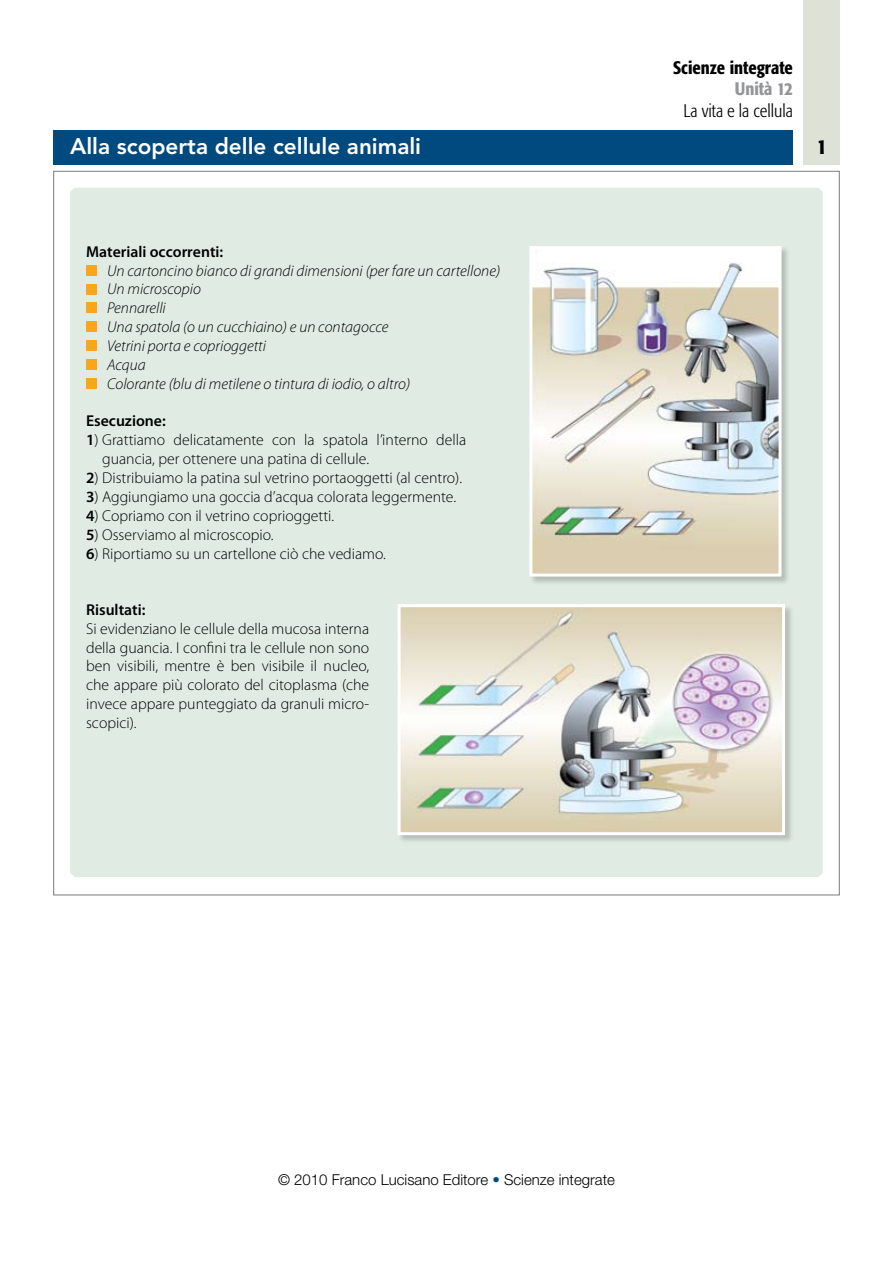
<style>
.page{position:relative;width:893px;height:1263px;background:#fff}
.page>*{position:absolute;margin:0;border:0;box-sizing:border-box;transform-origin:0 0}
.t1{font:800 22.5px "Avenir LT Std";color:#fff}
.t2{font:500 condensed 21px "Formata";color:#000}
.t3{font:500 condensed 18px "Formata";color:#000}
.t4{font:300 condensed 18px "Formata";color:#000}
.t5{font:500 condensed 18px "Formata";color:#939598}
.t6{font:300 15.75px/18.9px "Myriad Pro";color:#000}
.t7{font:italic 300 15.75px/18.9px "Myriad Pro";color:#000}
.t8{font:600 15.75px "Myriad Pro";color:#000}
.t9{font:300 15px "Helvetica Neue LT Std";color:#000}
.s1{font-weight:600}
.s2{color:#004a80}
</style>
<div class="page">
<div style="left:53px;top:130px;width:740px;height:34px;background:#004a80"></div>
<div style="left:804px;top:0;width:36px;height:164px;background:#dee2d6"></div>
<div style="left:70px;top:188px;width:753px;height:689px;background:#e0ece3"></div>
<div style="left:86px;top:265px;width:11px;height:11px;background:#faa61a"></div>
<div style="left:86px;top:284px;width:11px;height:10px;background:#faa61a"></div>
<div style="left:86px;top:303px;width:11px;height:10px;background:#faa61a"></div>
<div style="left:86px;top:321px;width:11px;height:11px;background:#faa61a"></div>
<div style="left:86px;top:340px;width:11px;height:11px;background:#faa61a"></div>
<div style="left:86px;top:359px;width:11px;height:11px;background:#faa61a"></div>
<div style="left:86px;top:378px;width:11px;height:11px;background:#faa61a"></div>
<div style="left:529px;top:246px;width:267px;height:346px;background:#000;opacity:.2"></div>
<img style="left:533px;top:250px;width:244px;height:322px">
<div style="left:529px;top:246px;width:252px;height:330px;border:3px solid #fff"></div>
<div style="left:397px;top:604px;width:403px;height:246px;background:#000;opacity:.2"></div>
<img style="left:402px;top:608px;width:379px;height:223px">
<div style="left:398px;top:604px;width:387px;height:231px;border:3px solid #fff"></div>
<p class="t3" style="left:673px;top:57px;width:121px">Scienze integrate</p>
<p class="t5" style="left:735px;top:78px;width:59px">Unità 12</p>
<p class="t4" style="left:683px;top:100px;width:111px">La vita e la cellula</p>
<h1 class="t1" style="left:70px;top:133px;width:352px">Alla scoperta delle cellule animali</h1>
<h2 class="t2" style="left:817px;top:133px;width:12px">1</h2>
<p class="t8" style="left:86px;top:243px;width:139px">Materiali occorrenti:</p>
<p class="t7" style="left:107px;top:261px;width:395px">Un cartoncino bianco di grandi dimensioni (per fare un cartellone)<br>Un microscopio<br>Pennarelli<br>Una spatola (o un cucchiaino) e un contagocce<br>Vetrini porta e coprioggetti<br>Acqua<br>Colorante (blu di metilene o tintura di iodio, o altro)</p>
<p class="t8" style="left:86px;top:412px;width:81px">Esecuzione:</p>
<p class="t6" style="left:102px;top:431px;width:366px;text-indent:-16px"><span class="s1">1</span>) Grattiamo delicatamente con la spatola l’interno della guancia, per ottenere una patina di cellule.</p>
<p class="t6" style="left:86px;top:468px;width:378px"><span class="s1">2</span>) Distribuiamo la patina sul vetrino portaoggetti (al centro).</p>
<p class="t6" style="left:86px;top:487px;width:371px"><span class="s1">3</span>) Aggiungiamo una goccia d’acqua colorata leggermente.</p>
<p class="t6" style="left:86px;top:506px;width:250px"><span class="s1">4</span>) Copriamo con il vetrino coprioggetti.</p>
<p class="t6" style="left:86px;top:525px;width:189px"><span class="s1">5</span>) Osserviamo al microscopio.</p>
<p class="t6" style="left:86px;top:544px;width:301px"><span class="s1">6</span>) Riportiamo su un cartellone ciò che vediamo.</p>
<p class="t8" style="left:86px;top:601px;width:61px">Risultati:</p>
<p class="t6" style="left:86px;top:619px;width:285px;text-align:justify">Si evidenziano le cellule della mucosa interna della guancia. I confini tra le cellule non sono ben visibili, mentre è ben visibile il nucleo, che appare più colorato del citoplasma (che invece appare punteggiato da granuli micro&shy;scopici).</p>
<p class="t9" style="left:278px;top:1170px;width:338px">© 2010 Franco Lucisano Editore <span class="s2">•</span> Scienze integrate</p>
</div>
